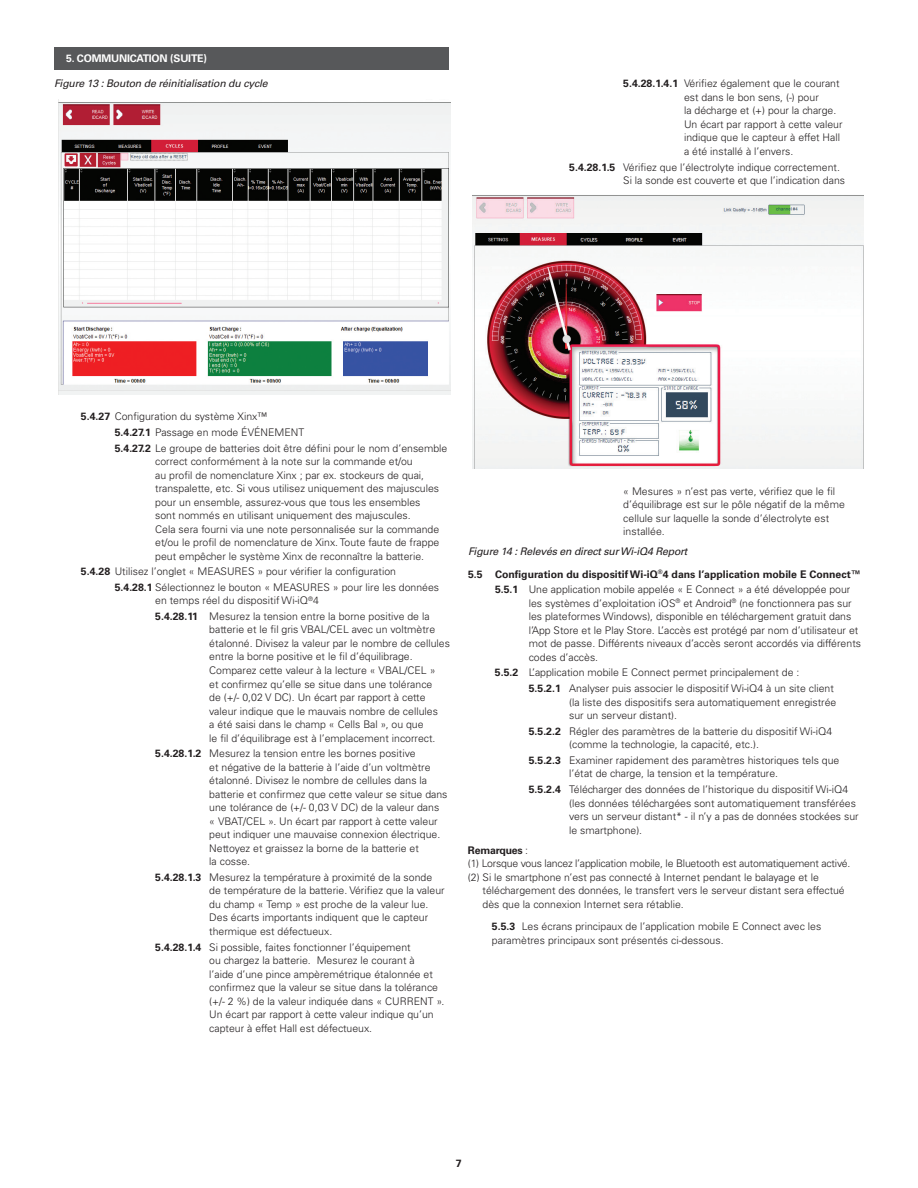
<style>
.page{position:relative;width:918px;height:1188px;background:#fff}
.page>*{position:absolute;margin:0;border:0;box-sizing:border-box;transform-origin:0 0}
.t1{font:300 10.5px/13.5px "Univers LT Std";color:#231f20}
.t2{font:300 10.5px/13.5px "Univers LT Std";letter-spacing:-.02em;color:#231f20}
.t3{font:700 10.5px/22.4px "Univers LT Std";color:#231f20}
.t4{font:italic 10.5px "Univers LT Std";letter-spacing:-.02em;color:#231f20}
.t5{font:700 10.5px "Univers LT Std";letter-spacing:-.02em;color:#fff}
.s1{font-weight:700}
.s2{font-weight:400;font-style:italic}
</style>
<div class="page">
<img style="left:473px;top:195px;width:391px;height:274px">
<div style="left:55px;top:48px;width:394px;height:22px;background:#57585a"></div>
<img style="left:59px;top:102px;width:391px;height:292px">
<p class="t5" style="left:66px;top:52px;width:142px">5. COMMUNICATION (SUITE)</p>
<p class="t4" style="left:54px;top:77px;width:215px">Figure 13 : Bouton de réinitialisation du cycle</p>
<p class="t1" style="left:684px;top:77px;width:160px;text-indent:-61px"><span class="s1">5.4.28.1.4.1</span> Vérifiez également que le courant est dans le bon sens, (-) pour<br>la décharge et (+) pour la charge.<br>Un écart par rapport à cette valeur indique que le capteur à effet Hall a été installé à l’envers.</p>
<p class="t1" style="left:623px;top:160px;width:223px;text-indent:-54px"><span class="s1">5.4.28.1.5</span> Vérifiez que l’électrolyte indique correctement.<br>Si la sonde est couverte et que l’indication dans</p>
<p class="t1" style="left:115px;top:409px;width:334px;line-height:15.6px;text-indent:-34px"><span class="s1">5.4.27</span> Configuration du système Xinx™<br><span class="s1">5.4.27.1</span> Passage en mode ÉVÉNEMENT<br><span class="s1">5.4.27.2</span> Le groupe de batteries doit être défini pour le nom d’ensemble</p>
<p class="t1" style="left:155px;top:455px;width:286px">correct conformément à la note sur la commande et/ou<br>au profil de nomenclature Xinx ; par ex. stockeurs de quai, transpalette, etc. Si vous utilisez uniquement des majuscules pour un ensemble, assurez-vous que tous les ensembles sont nommés en utilisant uniquement des majuscules.<br>Cela sera fourni via une note personnalisée sur la commande et/ou le profil de nomenclature de Xinx. Toute faute de frappe peut empêcher le système Xinx de reconnaître la batterie.</p>
<p class="t1" style="left:115px;top:564px;width:326px;line-height:15.6px;text-indent:-34px"><span class="s1">5.4.28</span> Utilisez l’onglet « MEASURES » pour vérifier la configuration<br><span class="s1">5.4.28.1</span> Sélectionnez le bouton « MEASURES » pour lire les données</p>
<p class="t1" style="left:155px;top:593px;width:276px;line-height:15.6px">en temps réel du dispositif Wi-iQ<sup>®</sup>4<br><span class="s1">5.4.28.11</span> Mesurez la tension entre la borne positive de la</p>
<p class="t1" style="left:209px;top:623px;width:242px">batterie et le fil gris VBAL/CEL avec un voltmètre étalonné. Divisez la valeur par le nombre de cellules entre la borne positive et le fil d’équilibrage.<br>Comparez cette valeur à la lecture « VBAL/CEL »<br>et confirmez qu’elle se situe dans une tolérance<br>de (+/- 0,02 V DC). Un écart par rapport à cette valeur indique que le mauvais nombre de cellules<br>a été saisi dans le champ « Cells Bal », ou que<br>le fil d’équilibrage est à l’emplacement incorrect.</p>
<p class="t1" style="left:209px;top:747px;width:240px;text-indent:-54px"><span class="s1">5.4.28.1.2</span> Mesurez la tension entre les bornes positive<br>et négative de la batterie à l’aide d’un voltmètre étalonné. Divisez le nombre de cellules dans la batterie et confirmez que cette valeur se situe dans une tolérance de (+/- 0,03 V DC) de la valeur dans « VBAT/CEL ». Un écart par rapport à cette valeur peut indiquer une mauvaise connexion électrique.<br>Nettoyez et graissez la borne de la batterie et<br>la cosse.</p>
<p class="t1" style="left:209px;top:870px;width:237px;text-indent:-54px"><span class="s1">5.4.28.1.3</span> Mesurez la température à proximité de la sonde de température de la batterie. Vérifiez que la valeur du champ « Temp » est proche de la valeur lue.<br>Des écarts importants indiquent que le capteur thermique est défectueux.</p>
<p class="t1" style="left:209px;top:940px;width:237px;text-indent:-54px"><span class="s1">5.4.28.1.4</span> Si possible, faites fonctionner l’équipement<br>ou chargez la batterie. Mesurez le courant à<br>l’aide d’une pince ampèremétrique étalonnée et confirmez que la valeur se situe dans la tolérance (+/- 2 %) de la valeur indiquée dans « CURRENT ».<br>Un écart par rapport à cette valeur indique qu’un capteur à effet Hall est défectueux.</p>
<p class="t1" style="left:623px;top:484px;width:223px">« Mesures » n’est pas verte, vérifiez que le fil d’équilibrage est sur le pôle négatif de la même cellule sur laquelle la sonde d’électrolyte est installée.</p>
<p class="t3" style="left:468px;top:540px;width:395px"><span class="s2">Figure 14 : Relevés en direct sur Wi-iQ4 Report<br></span>5.5 Configuration du dispositif Wi-iQ<sup>®</sup>4 dans l’application mobile E Connect™</p>
<p class="t1" style="left:529px;top:583px;width:334px;text-indent:-34px"><span class="s1">5.5.1</span> Une application mobile appelée « E Connect » a été développée pour les systèmes d’exploitation iOS<sup>®</sup> et Android<sup>®</sup> (ne fonctionnera pas sur les plateformes Windows), disponible en téléchargement gratuit dans l’App Store et le Play Store. L’accès est protégé par nom d’utilisateur et mot de passe. Différents niveaux d’accès seront accordés via différents codes d’accès.</p>
<p class="t1" style="left:529px;top:665px;width:307px;line-height:15.6px;text-indent:-34px"><span class="s1">5.5.2</span> L’application mobile E Connect permet principalement de :<br><span class="s1">5.5.2.1</span> Analyser puis associer le dispositif Wi-iQ4 à un site client</p>
<p class="t1" style="left:569px;top:695px;width:269px">(la liste des dispositifs sera automatiquement enregistrée sur un serveur distant).</p>
<p class="t1" style="left:569px;top:724px;width:265px;text-indent:-40px"><span class="s1">5.5.2.2</span> Régler des paramètres de la batterie du dispositif Wi-iQ4 (comme la technologie, la capacité, etc.).</p>
<p class="t1" style="left:569px;top:753px;width:272px;text-indent:-40px"><span class="s1">5.5.2.3</span> Examiner rapidement des paramètres historiques tels que l’état de charge, la tension et la température.</p>
<p class="t1" style="left:569px;top:783px;width:291px;text-indent:-40px"><span class="s1">5.5.2.4</span> Télécharger des données de l’historique du dispositif Wi-iQ4 (les données téléchargées sont automatiquement transférées vers un serveur distant* - il n’y a pas de données stockées sur le smartphone).</p>
<p class="t2" style="left:468px;top:843px;width:384px"><span class="s1">Remarques</span> :<br>(1) Lorsque vous lancez l’application mobile, le Bluetooth est automatiquement activé. (2) Si le smartphone n’est pas connecté à Internet pendant le balayage et le</p>
<p class="t1" style="left:483px;top:884px;width:364px">téléchargement des données, le transfert vers le serveur distant sera effectué dès que la connexion Internet sera rétablie.</p>
<p class="t1" style="left:492px;top:920px;width:331px"><span class="s1">5.5.3</span> Les écrans principaux de l’application mobile E Connect avec les paramètres principaux sont présentés ci-dessous.</p>
<p class="t3" style="left:456px;top:1153px;width:7px">7</p>
</div>
